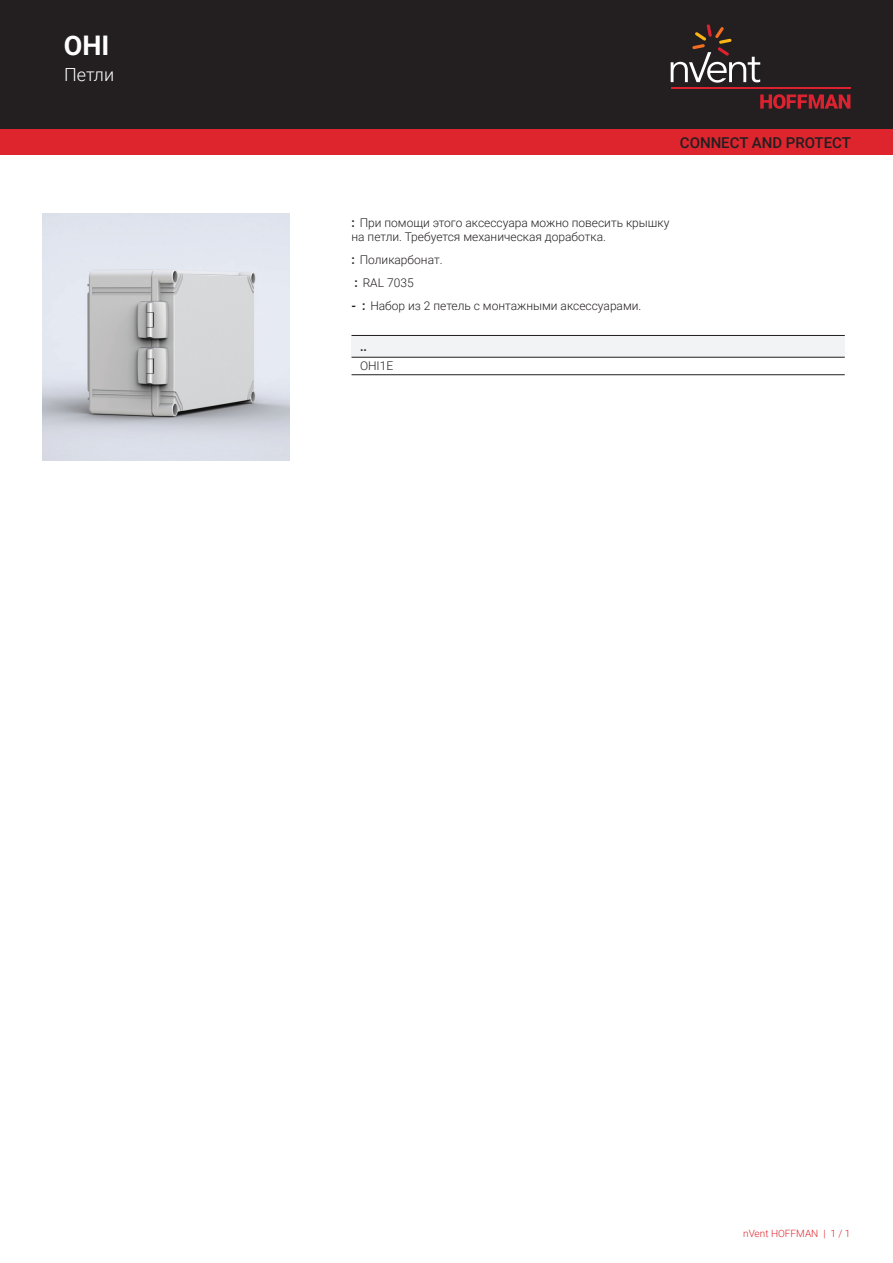
<style>
.page{position:relative;width:893px;height:1263px;background:#fff}
.page>*{position:absolute;margin:0;border:0;box-sizing:border-box;transform-origin:0 0}
.t1{font:700 27px "Roboto";color:#fff}
.t2{font:300 18px "Roboto";letter-spacing:-.005em;color:#fff}
.t3{font:500 15px "Roboto";color:#231f20}
.t4{font:300 12px/14.4px "Roboto";color:#231f20}
.t5{font:700 12px "Roboto";color:#231f20}
.t6{font:300 10.05px "Roboto";color:#de252e}
.s1{font-weight:700}
</style>
<div class="page">
<div style="left:0;top:0;width:893px;height:129px;background:#231f20"></div>
<svg style="left:760px;top:94px;width:90px;height:15px"></svg>
<hr style="left:671px;top:88px;width:179px;height:1px;background:#db2230">
<svg style="left:671px;top:24px;width:89px;height:59px"></svg>
<div style="left:0;top:129px;width:893px;height:26px;background:#de252e"></div>
<div style="left:351px;top:335px;width:494px;height:22px;background:#f2f3f4"></div>
<hr style="left:351px;top:335px;width:494px;height:1px;background:#231f20">
<hr style="left:351px;top:374px;width:494px;height:1px;background:#231f20">
<hr style="left:351px;top:357px;width:494px;height:1px;background:#231f20">
<img style="left:43px;top:213px;width:246px;height:247px">
<h1 class="t1" style="left:64px;top:27px;width:47px">OHI</h1>
<h2 class="t2" style="left:64px;top:62px;width:52px">Петли</h2>
<p class="t3" style="left:680px;top:132px;width:173px">CONNECT AND PROTECT</p>
<p class="t4" style="left:351px;top:215px;width:319px"><span class="s1">:</span> При помощи этого аксессуара можно повесить крышку на петли. Требуется механическая доработка.</p>
<p class="t4" style="left:351px;top:248px;width:93px;line-height:23px"><span class="s1">:</span> Поликарбонат. <span class="s1">:</span> RAL 7035</p>
<p class="t4" style="left:351px;top:298px;width:291px"><span class="s1">- :</span> Набор из 2 петель с монтажными аксессуарами.</p>
<p class="t5" style="left:360px;top:338px;width:8px">..</p>
<p class="t4" style="left:360px;top:359px;width:35px">OHI1E</p>
<p class="t6" style="left:743px;top:1226px;width:109px">nVent HOFFMAN | 1 / 1</p>
</div>
